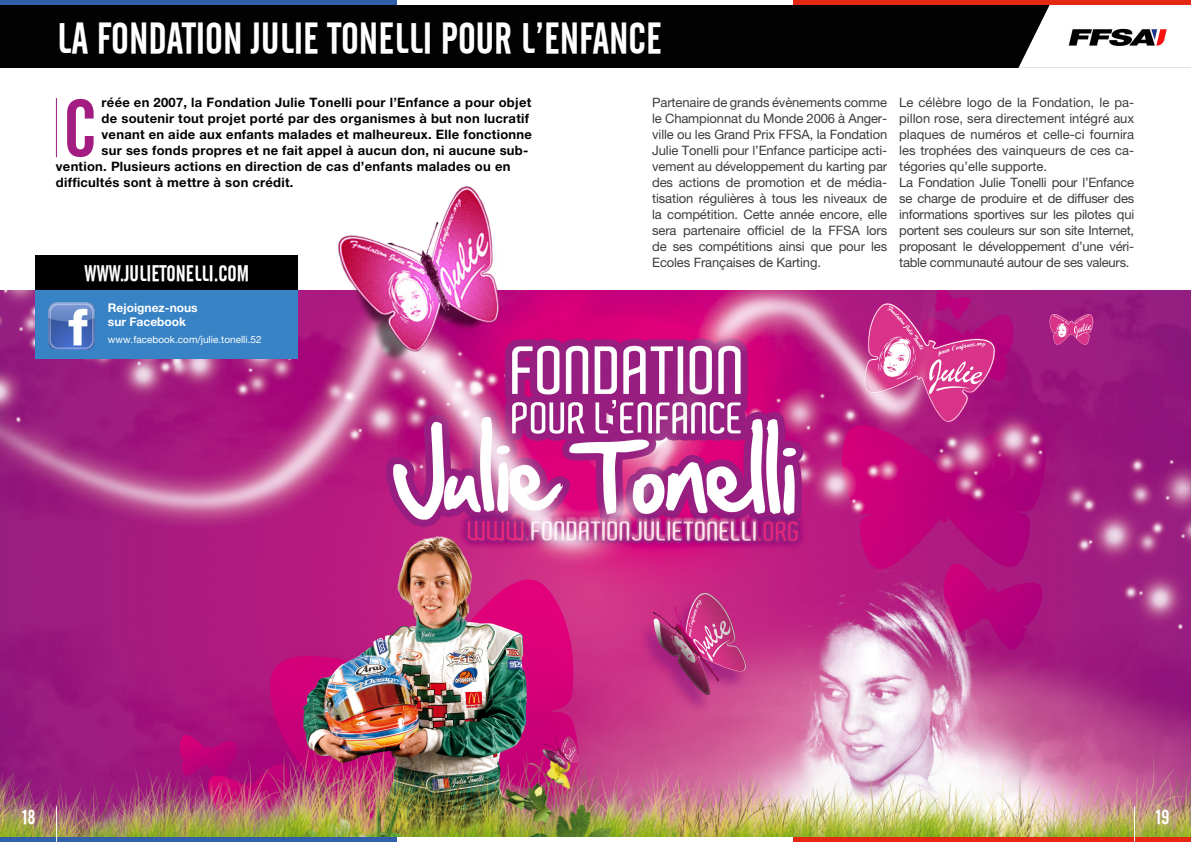
<style>
.page{position:relative;width:1191px;height:842px;background:#fff}
.page>*{position:absolute;margin:0;border:0;box-sizing:border-box;transform-origin:0 0}
.t1{font:79px "Cafeta";color:#a31c82}
.t2{font:42.5px "Cafeta";color:#fff}
.t3{font:22px "Cafeta";color:#fff}
.t4{font:20px "Cafeta";color:#fff}
.t5{font:13px/16px "Helvetica Neue LT Pro";letter-spacing:-.02em;color:#3c3c3b;text-align:justify}
.t6{font:700 13px "Helvetica Neue LT Pro";letter-spacing:.02em;color:#020203}
.t7{font:700 12px/14.4px "Helvetica Neue LT Pro";color:#fff}
.t8{font:10px "Helvetica Neue LT Pro";color:#fff}
</style>
<div class="page">
<img style="left:0;top:291px;width:1191px;height:547px">
<img style="left:327px;top:186px;width:191px;height:179px">
<div style="left:36px;top:255px;width:262px;height:36px;background:#000"></div>
<div style="left:36px;top:291px;width:262px;height:68px;background:#3783c5"></div>
<img style="left:48px;top:302px;width:47px;height:48px">
<div style="left:0;top:0;width:1191px;height:68px;background:#020203"></div>
<hr style="left:0;top:838px;width:397px;height:4px;background:#325faa">
<hr style="left:793px;top:838px;width:398px;height:4px;background:#e52713">
<hr style="left:56px;top:806px;width:1px;height:36px;background:#fff">
<hr style="left:1134px;top:806px;width:1px;height:36px;background:#fff">
<svg style="left:1018px;top:4px;width:173px;height:64px;background:#dedada"></svg>
<hr style="left:0;top:0;width:397px;height:4px;background:#325faa">
<hr style="left:397px;top:0;width:396px;height:4px;background:#fff">
<hr style="left:793px;top:0;width:398px;height:4px;background:#e52713">
<img style="left:1063px;top:23px;width:111px;height:27px">
<hr style="left:56px;top:98px;width:1px;height:59px;background:#a01e82">
<h2 class="t2" style="left:57px;top:15px;width:606px">LA FONDATION JULIE TONELLI POUR L’ENFANCE</h2>
<h1 class="t1" style="left:64px;top:85px;width:34px">C</h1>
<p class="t5" style="left:652px;top:94px;width:236px">Partenaire de grands évènements comme le Championnat du Monde 2006 à Anger&shy;ville ou les Grand Prix FFSA, la Fondation Julie Tonelli pour l’Enfance participe acti&shy;vement au développement du karting par des actions de promotion et de média&shy;tisation régulières à tous les niveaux de la compétition. Cette année encore, elle sera partenaire officiel de la FFSA lors de ses compétitions ainsi que pour les Ecoles Françaises de Karting.</p>
<p class="t5" style="left:899px;top:94px;width:236px;text-align:left">Le célèbre logo de la Fondation, le pa&shy;pillon rose, sera directement intégré aux plaques de numéros et celle-ci fournira les trophées des vainqueurs de ces ca&shy;tégories qu’elle supporte.<br>La Fondation Julie Tonelli pour l’Enfance se charge de produire et de diffuser des informations sportives sur les pilotes qui portent ses couleurs sur son site Internet, proposant le développement d’une véri&shy;table communauté autour de ses valeurs.</p>
<p class="t6" style="left:102px;top:95px;width:431px">réée en 2007, la Fondation Julie Tonelli pour l’Enfance a pour objet</p>
<p class="t6" style="left:102px;top:111px;width:429px">de soutenir tout projet porté par des organismes à but non lucratif</p>
<p class="t6" style="left:102px;top:127px;width:432px">venant en aide aux enfants malades et malheureux. Elle fonctionne</p>
<p class="t6" style="left:102px;top:143px;width:428px">sur ses fonds propres et ne fait appel à aucun don, ni aucune sub-</p>
<p class="t6" style="left:56px;top:159px;width:456px">vention. Plusieurs actions en direction de cas d’enfants malades ou en</p>
<p class="t6" style="left:56px;top:175px;width:239px">difficultés sont à mettre à son crédit.</p>
<h3 class="t3" style="left:85px;top:261px;width:166px">WWW.JULIETONELLI.COM</h3>
<p class="t7" style="left:108px;top:300px;width:91px">Rejoignez-nous sur Facebook</p>
<p class="t8" style="left:108px;top:334px;width:155px">www.facebook.com/julie.tonelli.52</p>
<h3 class="t4" style="left:23px;top:806px;width:14px">18</h3>
<h3 class="t4" style="left:1156px;top:806px;width:15px">19</h3>
</div>
